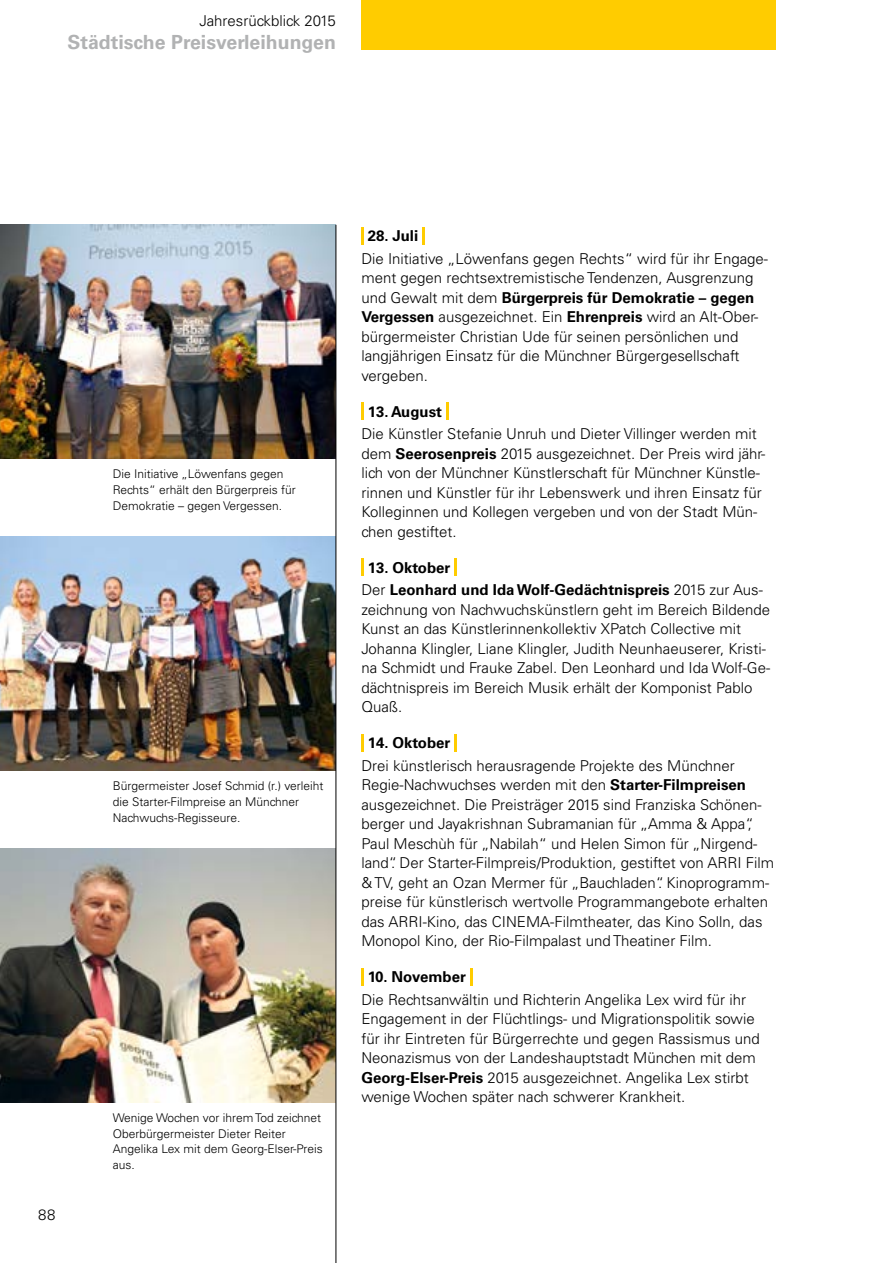
<style>
.page{position:relative;width:893px;height:1263px;background:#fff}
.page>*{position:absolute;margin:0;border:0;box-sizing:border-box;transform-origin:0 0}
.t1{font:700 19.5px "Univers LT";color:#b1b2b3}
.t2{font:300 15px/19.5px "Univers LT";color:#000}
.t3{font:700 15px/22.5px "Univers LT";color:#000}
.t4{font:300 12px/15.8px "Univers LT";color:#000}
.s1{font-weight:700}
.s2{font-weight:300}
</style>
<div class="page">
<div style="left:361px;top:0;width:415px;height:49px;background:#fc0"></div>
<hr style="left:361px;top:227px;width:3px;height:17px;background:#fc0">
<svg style="left:422px;top:227px;width:2px;height:17px"></svg>
<hr style="left:361px;top:403px;width:3px;height:17px;background:#fc0">
<svg style="left:446px;top:403px;width:2px;height:17px"></svg>
<hr style="left:361px;top:559px;width:3px;height:17px;background:#fc0">
<svg style="left:455px;top:559px;width:2px;height:17px"></svg>
<hr style="left:361px;top:734px;width:3px;height:17px;background:#fc0">
<svg style="left:455px;top:734px;width:2px;height:17px"></svg>
<hr style="left:361px;top:968px;width:3px;height:17px;background:#fc0">
<svg style="left:470px;top:968px;width:2px;height:17px"></svg>
<img style="left:0;top:225px;width:336px;height:234px">
<img style="left:0;top:537px;width:336px;height:234px">
<img style="left:0;top:849px;width:336px;height:253px">
<hr style="left:336px;top:225px;width:1px;height:1038px;background:#000">
<p class="t2" style="left:200px;top:11px;width:138px">Jahresrückblick 2015</p>
<h1 class="t1" style="left:68px;top:31px;width:270px">Städtische Preisverleihungen</h1>
<p class="t2" style="left:38px;top:1204px;width:19px">88</p>
<p class="t4" style="left:113px;top:466px;width:185px">Die Initiative „Löwenfans gegen<br>Rechts“ erhält den Bürgerpreis für<br>Demokratie – gegen Vergessen.</p>
<p class="t4" style="left:113px;top:778px;width:212px">Bürgermeister Josef Schmid (r.) verleiht die Starter-Filmpreise an Münchner<br>Nachwuchs-Regisseure.</p>
<p class="t4" style="left:113px;top:1110px;width:212px">Wenige Wochen vor ihrem Tod zeichnet<br>Oberbürgermeister Dieter Reiter<br>Angelika Lex mit dem Georg-Elser-Preis aus.</p>
<p class="t3" style="left:368px;top:225px;width:52px">28. Juli</p>
<p class="t2" style="left:361px;top:249px;width:408px">Die Initiative „Löwenfans gegen Rechts“ wird für ihr Engage&shy;ment gegen rechtsextremistische Tendenzen, Ausgrenzung und Gewalt mit dem <span class="s1">Bürgerpreis für Demokratie – gegen Vergessen</span> ausgezeichnet. Ein <span class="s1">Ehrenpreis</span> wird an Alt-Ober&shy;bürgermeister Christian Ude für seinen persönlichen und langjährigen Einsatz für die Münchner Bürgergesellschaft vergeben.</p>
<p class="t3" style="left:368px;top:400px;width:76px">13. August</p>
<p class="t2" style="left:361px;top:424px;width:405px">Die Künstler Stefanie Unruh und Dieter Villinger werden mit dem <span class="s1">Seerosenpreis</span> 2015 ausgezeichnet. Der Preis wird jähr&shy;lich von der Münchner Künstlerschaft für Münchner Künstle&shy;rinnen und Künstler für ihr Lebenswerk und ihren Einsatz für Kolleginnen und Kollegen vergeben und von der Stadt Mün&shy;chen gestiftet.</p>
<p class="t3" style="left:361px;top:556px;width:403px;text-indent:6px">13. Oktober<br><span class="s2">Der</span> Leonhard und Ida Wolf-Gedächtnispreis <span class="s2">2015 zur Aus-</span></p>
<p class="t2" style="left:361px;top:600px;width:410px">zeichnung von Nachwuchskünstlern geht im Bereich Bildende Kunst an das Künstlerinnenkollektiv XPatch Collective mit Johanna Klingler, Liane Klingler, Judith Neunhaeuserer, Kristi&shy;na Schmidt und Frauke Zabel. Den Leonhard und Ida Wolf-Ge&shy;dächtnispreis im Bereich Musik erhält der Komponist Pablo Quaß.</p>
<p class="t3" style="left:368px;top:732px;width:84px">14. Oktober</p>
<p class="t2" style="left:361px;top:756px;width:414px">Drei künstlerisch herausragende Projekte des Münchner Regie-Nachwuchses werden mit den <span class="s1">Starter-Filmpreisen </span>ausgezeichnet. Die Preisträger 2015 sind Franziska Schönen&shy;berger und Jayakrishnan Subramanian für „Amma &amp; Appa“, Paul Meschùh für „Nabilah“ und Helen Simon für „Nirgend&shy;land“. Der Starter-Filmpreis/Produktion, gestiftet von ARRI Film &amp; TV, geht an Ozan Mermer für „Bauchladen“. Kinoprogramm&shy;preise für künstlerisch wertvolle Programmangebote erhalten das ARRI-Kino, das CINEMA-Filmtheater, das Kino Solln, das Monopol Kino, der Rio-Filmpalast und Theatiner Film.</p>
<p class="t3" style="left:368px;top:966px;width:100px">10. November</p>
<p class="t2" style="left:361px;top:990px;width:400px">Die Rechtsanwältin und Richterin Angelika Lex wird für ihr Engagement in der Flüchtlings- und Migrationspolitik sowie für ihr Eintreten für Bürgerrechte und gegen Rassismus und Neonazismus von der Landeshauptstadt München mit dem <span class="s1">Georg-Elser-Preis</span> 2015 ausgezeichnet. Angelika Lex stirbt wenige Wochen später nach schwerer Krankheit.</p>
</div>
